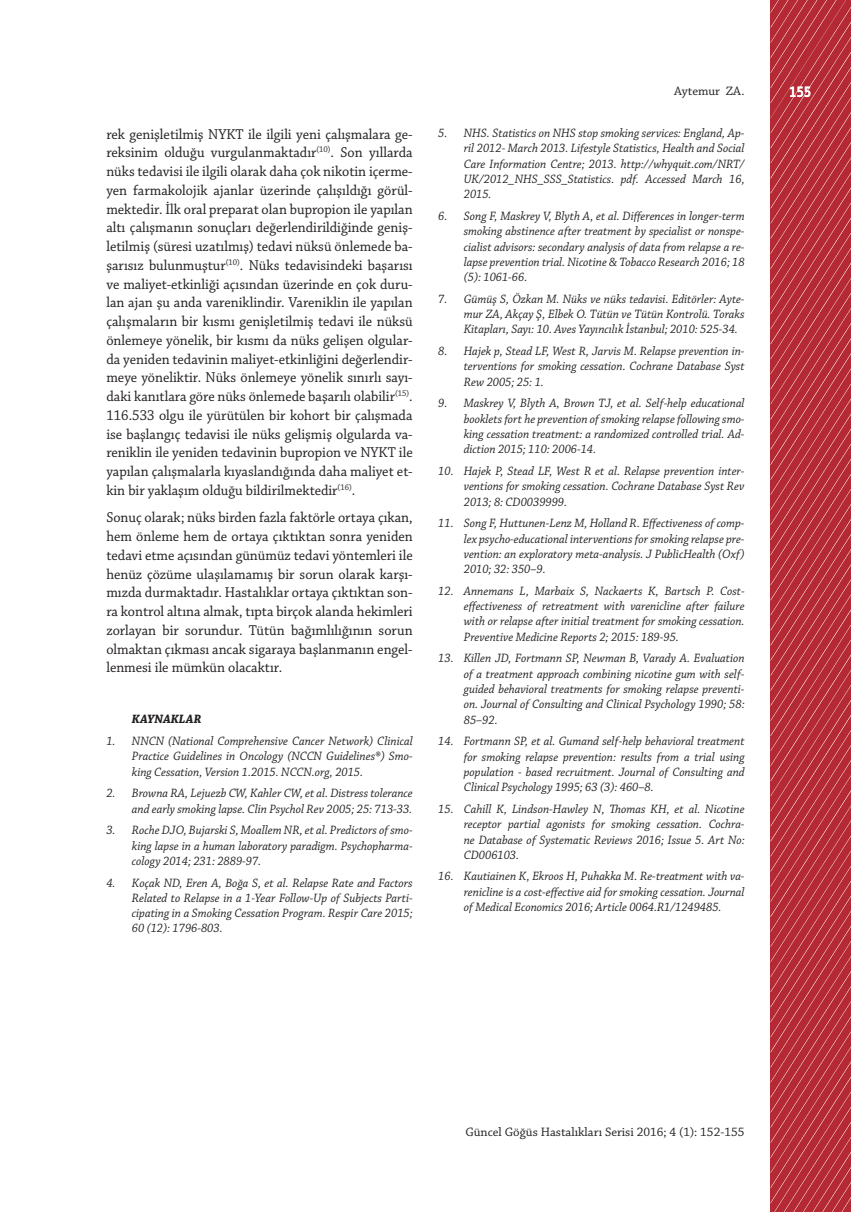
<style>
.page{position:relative;width:851px;height:1212px;background:#fff}
.page>*{position:absolute;margin:0;border:0;box-sizing:border-box;transform-origin:0 0}
.t1{font:15px/18.8px "Chaparral Pro";color:#231f20;text-align:justify;scale:.95 1}
.t2{font:700 15px "Alwyn OT";color:#fff;scale:.85 1}
.t3{font:12.9px "Chaparral Pro";color:#231f20}
.t4{font:italic 12.75px/15.3px "Chaparral Pro";color:#231f20;text-align:justify;scale:.95 1}
.t5{font:italic 700 12.75px "Chaparral Pro";color:#231f20;scale:.95 1}
</style>
<div class="page">
<svg style="left:770px;top:0;width:80px;height:1212px;background:#b7343f"></svg>
<p class="t1" style="left:106px;top:125px;width:324px">rek genişletilmiş NYKT ile ilgili yeni çalışmalara ge&shy;reksinim olduğu vurgulanmaktadır<sup>(10)</sup>. Son yıllarda nüks tedavisi ile ilgili olarak daha çok nikotin içerme&shy;yen farmakolojik ajanlar üzerinde çalışıldığı görül&shy;mektedir. İlk oral preparat olan bupropion ile yapılan altı çalışmanın sonuçları değerlendirildiğinde geniş&shy;letilmiş (süresi uzatılmış) tedavi nüksü önlemede ba&shy;şarısız bulunmuştur<sup>(10)</sup>. Nüks tedavisindeki başarısı ve maliyet-etkinliği açısından üzerinde en çok duru&shy;lan ajan şu anda vareniklindir. Vareniklin ile yapılan çalışmaların bir kısmı genişletilmiş tedavi ile nüksü önlemeye yönelik, bir kısmı da nüks gelişen olgular&shy;da yeniden tedavinin maliyet-etkinliğini değerlendir&shy;meye yöneliktir. Nüks önlemeye yönelik sınırlı sayı&shy;daki kanıtlara göre nüks önlemede başarılı olabilir<sup>(15)</sup>.<br>116.533 olgu ile yürütülen bir kohort bir çalışmada ise başlangıç tedavisi ile nüks gelişmiş olgularda va&shy;reniklin ile yeniden tedavinin bupropion ve NYKT ile yapılan çalışmalarla kıyaslandığında daha maliyet et&shy;kin bir yaklaşım olduğu bildirilmektedir<sup>(16)</sup>.</p>
<p class="t1" style="left:106px;top:509px;width:324px">Sonuç olarak; nüks birden fazla faktörle ortaya çıkan, hem önleme hem de ortaya çıktıktan sonra yeniden tedavi etme açısından günümüz tedavi yöntemleri ile henüz çözüme ulaşılamamış bir sorun olarak karşı&shy;mızda durmaktadır. Hastalıklar ortaya çıktıktan son&shy;ra kontrol altına almak, tıpta birçok alanda hekimleri zorlayan bir sorundur. Tütün bağımlılığının sorun olmaktan çıkması ancak sigaraya başlanmanın engel&shy;lenmesi ile mümkün olacaktır.</p>
<p class="t5" style="left:132px;top:712px;width:75px">KAYNAKLAR</p>
<p class="t4" style="left:132px;top:734px;width:297px;text-indent:-26px">1. NNCN (National Comprehensive Cancer Network) Clinical Practice Guidelines in Oncology (NCCN Guidelines®) Smo&shy;king Cessation, Version 1.2015. NCCN.org, 2015.</p>
<p class="t4" style="left:106px;top:786px;width:324px;text-align:right">2. Browna RA, Lejuezb CW, Kahler CW, et al. Distress tolerance and early smoking lapse. Clin Psychol Rev 2005; 25: 713-33.</p>
<p class="t4" style="left:132px;top:823px;width:297px;text-indent:-26px">3. Roche DJO, Bujarski S, Moallem NR, et al. Predictors of smo&shy;king lapse in a human laboratory paradigm. Psychopharma&shy;cology 2014; 231: 2889-97.</p>
<p class="t4" style="left:132px;top:875px;width:297px;text-indent:-26px">4. Koçak ND, Eren A, Boğa S, et al. Relapse Rate and Factors Related to Relapse in a 1-Year Follow-Up of Subjects Parti&shy;cipating in a Smoking Cessation Program. Respir Care 2015; 60 (12): 1796-803.</p>
<p class="t3" style="left:674px;top:83px;width:72px">Aytemur ZA.</p>
<p class="t2" style="left:788px;top:82px;width:28px">155</p>
<p class="t4" style="left:463px;top:126px;width:297px;text-indent:-26px">5. NHS. Statistics on NHS stop smoking services: England, Ap&shy;ril 2012- March 2013. Lifestyle Statistics, Health and Social Care Information Centre; 2013. http://whyquit.com/NRT/ UK/2012_NHS_SSS_Statistics. pdf. Accessed March 16, 2015.</p>
<p class="t4" style="left:463px;top:209px;width:297px;text-indent:-26px">6. Song F, Maskrey V, Blyth A, et al. Differences in longer-term smoking abstinence after treatment by specialist or nonspe&shy;cialist advisors: secondary analysis of data from relapse a re&shy;lapse prevention trial. Nicotine &amp; Tobacco Research 2016; 18 (5): 1061-66.</p>
<p class="t4" style="left:463px;top:292px;width:297px;text-indent:-26px">7. Gümüş S, Özkan M. Nüks ve nüks tedavisi. Editörler: Ayte&shy;mur ZA, Akçay Ş, Elbek O. Tütün ve Tütün Kontrolü. Toraks Kitapları, Sayı: 10. Aves Yayıncılık İstanbul; 2010: 525-34.</p>
<p class="t4" style="left:463px;top:344px;width:297px;text-indent:-26px">8. Hajek p, Stead LF, West R, Jarvis M. Relapse prevention in&shy;terventions for smoking cessation. Cochrane Database Syst Rew 2005; 25: 1.</p>
<p class="t4" style="left:463px;top:396px;width:297px;text-indent:-26px">9. Maskrey V, Blyth A, Brown TJ, et al. Self-help educational booklets fort he prevention of smoking relapse following smo&shy;king cessation treatment: a randomized controlled trial. Ad&shy;diction 2015; 110: 2006-14.</p>
<p class="t4" style="left:463px;top:464px;width:297px;text-indent:-26px">10. Hajek P, Stead LF, West R et al. Relapse prevention inter&shy;ventions for smoking cessation. Cochrane Database Syst Rev 2013; 8: CD0039999.</p>
<p class="t4" style="left:463px;top:516px;width:297px;text-indent:-26px">11. Song F, Huttunen-Lenz M, Holland R. Effectiveness of comp&shy;lex psycho-educational interventions for smoking relapse pre&shy;vention: an exploratory meta-analysis. J PublicHealth (Oxf)<br>2010; 32: 350–9.</p>
<p class="t4" style="left:463px;top:584px;width:297px;text-indent:-26px">12. Annemans L, Marbaix S, Nackaerts K, Bartsch P. Cost&shy;effectiveness of retreatment with varenicline after failure with or relapse after initial treatment for smoking cessation.<br>Preventive Medicine Reports 2; 2015: 189-95.</p>
<p class="t4" style="left:463px;top:651px;width:297px;text-indent:-26px">13. Killen JD, Fortmann SP, Newman B, Varady A. Evaluation of a treatment approach combining nicotine gum with self&shy;guided behavioral treatments for smoking relapse preventi&shy;on. Journal of Consulting and Clinical Psychology 1990; 58:<br>85–92.</p>
<p class="t4" style="left:463px;top:734px;width:297px;text-indent:-26px">14. Fortmann SP, et al. Gumand self-help behavioral treatment for smoking relapse prevention: results from a trial using population - based recruitment. Journal of Consulting and Clinical Psychology 1995; 63 (3): 460–8.</p>
<p class="t4" style="left:463px;top:802px;width:297px;text-indent:-26px">15. Cahill K, Lindson-Hawley N, Thomas KH, et al. Nicotine receptor partial agonists for smoking cessation. Cochra&shy;ne Database of Systematic Reviews 2016; Issue 5. Art No:<br>CD006103.</p>
<p class="t4" style="left:463px;top:869px;width:297px;text-indent:-26px">16. Kautiainen K, Ekroos H, Puhakka M. Re-treatment with va&shy;renicline is a cost-effective aid for smoking cessation. Journal of Medical Economics 2016; Article 0064.R1/1249485.</p>
<p class="t3" style="left:465px;top:1125px;width:281px">Güncel Göğüs Hastalıkları Serisi 2016; 4 (1): 152-155</p>
</div>
